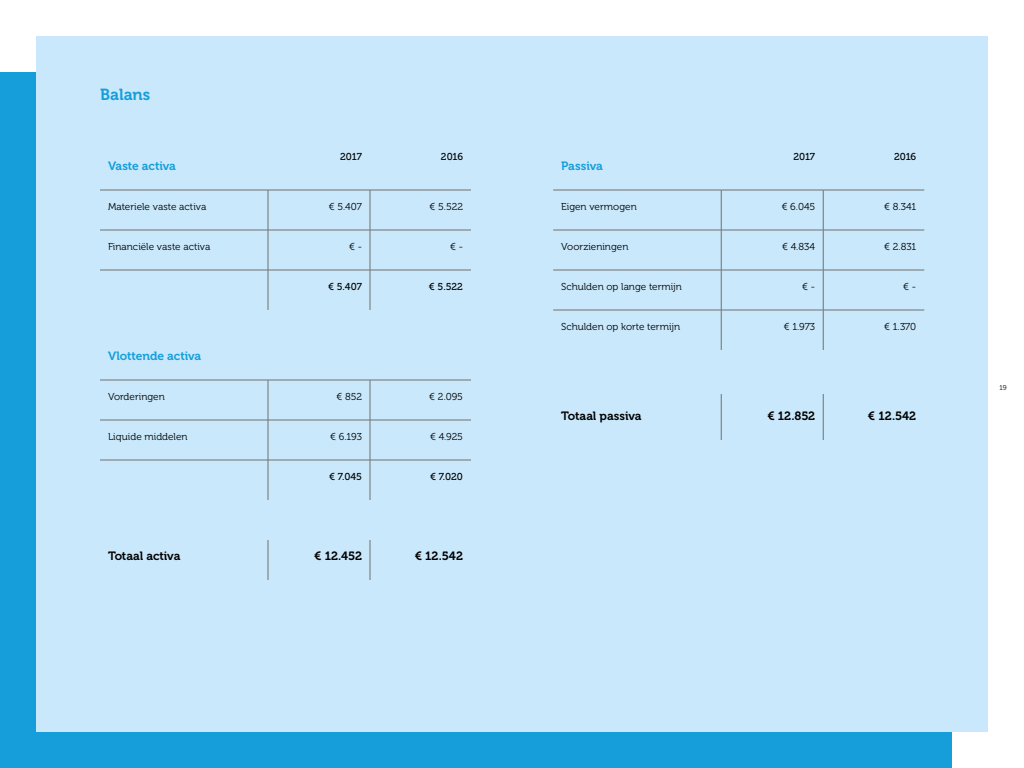
<style>
.page{position:relative;width:1024px;height:768px;background:#fff}
.page>*{position:absolute;margin:0;border:0;box-sizing:border-box;transform-origin:0 0}
.t1{font:16px "Museo 700";color:#159eda}
.t2{font:12px "Museo 700";letter-spacing:-.005em;color:#000}
.t3{font:12px "Museo 700";letter-spacing:-.005em;color:#159eda}
.t4{font:10px "Museo 300";color:#000}
.t5{font:10px "Museo 500";letter-spacing:-.005em;color:#000}
.t6{font:7px "Museo 300";color:#000}
</style>
<div class="page">
<div style="left:0;top:73px;width:952px;height:695px;background:#159eda"></div>
<div style="left:36px;top:36px;width:952px;height:695px;background:#c9e8fb"></div>
<svg style="left:100px;top:189px;width:371px;height:121px"></svg>
<hr style="left:268px;top:190px;width:1px;height:40px;background:#70706f">
<hr style="left:370px;top:190px;width:1px;height:40px;background:#70706f">
<hr style="left:268px;top:230px;width:1px;height:40px;background:#70706f">
<hr style="left:370px;top:230px;width:1px;height:40px;background:#70706f">
<hr style="left:268px;top:270px;width:1px;height:40px;background:#70706f">
<hr style="left:370px;top:270px;width:1px;height:40px;background:#70706f">
<hr style="left:100px;top:230px;width:168px;height:1px;background:#70706f">
<hr style="left:268px;top:230px;width:102px;height:1px;background:#70706f">
<hr style="left:370px;top:230px;width:101px;height:1px;background:#70706f">
<hr style="left:100px;top:190px;width:168px;height:1px;background:#70706f">
<hr style="left:268px;top:190px;width:102px;height:1px;background:#70706f">
<hr style="left:370px;top:190px;width:101px;height:1px;background:#70706f">
<hr style="left:100px;top:270px;width:168px;height:1px;background:#70706f">
<hr style="left:268px;top:270px;width:102px;height:1px;background:#70706f">
<hr style="left:370px;top:270px;width:101px;height:1px;background:#70706f">
<svg style="left:100px;top:379px;width:371px;height:201px"></svg>
<hr style="left:268px;top:380px;width:1px;height:40px;background:#70706f">
<hr style="left:370px;top:380px;width:1px;height:40px;background:#70706f">
<hr style="left:268px;top:420px;width:1px;height:40px;background:#70706f">
<hr style="left:370px;top:420px;width:1px;height:40px;background:#70706f">
<hr style="left:268px;top:460px;width:1px;height:40px;background:#70706f">
<hr style="left:370px;top:460px;width:1px;height:40px;background:#70706f">
<hr style="left:268px;top:540px;width:1px;height:40px;background:#70706f">
<hr style="left:370px;top:540px;width:1px;height:40px;background:#70706f">
<hr style="left:100px;top:380px;width:168px;height:1px;background:#70706f">
<hr style="left:268px;top:380px;width:102px;height:1px;background:#70706f">
<hr style="left:370px;top:380px;width:101px;height:1px;background:#70706f">
<hr style="left:100px;top:420px;width:168px;height:1px;background:#70706f">
<hr style="left:268px;top:420px;width:102px;height:1px;background:#70706f">
<hr style="left:370px;top:420px;width:101px;height:1px;background:#70706f">
<hr style="left:100px;top:460px;width:168px;height:1px;background:#70706f">
<hr style="left:268px;top:460px;width:102px;height:1px;background:#70706f">
<hr style="left:370px;top:460px;width:101px;height:1px;background:#70706f">
<svg style="left:553px;top:189px;width:371px;height:161px"></svg>
<hr style="left:553px;top:270px;width:168px;height:1px;background:#70706f">
<hr style="left:721px;top:270px;width:102px;height:1px;background:#70706f">
<hr style="left:823px;top:270px;width:101px;height:1px;background:#70706f">
<hr style="left:553px;top:310px;width:168px;height:1px;background:#70706f">
<hr style="left:721px;top:310px;width:102px;height:1px;background:#70706f">
<hr style="left:823px;top:310px;width:101px;height:1px;background:#70706f">
<hr style="left:721px;top:190px;width:1px;height:40px;background:#70706f">
<hr style="left:823px;top:190px;width:1px;height:40px;background:#70706f">
<hr style="left:721px;top:230px;width:1px;height:40px;background:#70706f">
<hr style="left:823px;top:230px;width:1px;height:40px;background:#70706f">
<hr style="left:721px;top:270px;width:1px;height:40px;background:#70706f">
<hr style="left:823px;top:270px;width:1px;height:40px;background:#70706f">
<hr style="left:721px;top:310px;width:1px;height:40px;background:#70706f">
<hr style="left:823px;top:310px;width:1px;height:40px;background:#70706f">
<hr style="left:553px;top:230px;width:168px;height:1px;background:#70706f">
<hr style="left:721px;top:230px;width:102px;height:1px;background:#70706f">
<hr style="left:823px;top:230px;width:101px;height:1px;background:#70706f">
<hr style="left:553px;top:190px;width:168px;height:1px;background:#70706f">
<hr style="left:721px;top:190px;width:102px;height:1px;background:#70706f">
<hr style="left:823px;top:190px;width:101px;height:1px;background:#70706f">
<svg style="left:720px;top:394px;width:103px;height:46px"></svg>
<hr style="left:721px;top:394px;width:1px;height:46px;background:#70706f">
<hr style="left:823px;top:394px;width:1px;height:46px;background:#70706f">
<h1 class="t1" style="left:100px;top:86px;width:52px">Balans</h1>
<p class="t3" style="left:108px;top:159px;width:70px">Vaste activa</p>
<p class="t5" style="left:340px;top:151px;width:23px">2017</p>
<p class="t5" style="left:441px;top:151px;width:24px">2016</p>
<p class="t4" style="left:108px;top:201px;width:100px">Materiele vaste activa</p>
<p class="t4" style="left:329px;top:201px;width:35px">€ 5.407</p>
<p class="t4" style="left:430px;top:201px;width:35px">€ 5.522</p>
<p class="t4" style="left:108px;top:241px;width:104px">Financiële vaste activa</p>
<p class="t4" style="left:349px;top:241px;width:14px">€ -</p>
<p class="t4" style="left:450px;top:241px;width:14px">€ -</p>
<p class="t5" style="left:328px;top:281px;width:35px">€ 5.407</p>
<p class="t5" style="left:429px;top:281px;width:36px">€ 5.522</p>
<p class="t3" style="left:108px;top:349px;width:95px">Vlottende activa</p>
<p class="t4" style="left:108px;top:391px;width:58px">Vorderingen</p>
<p class="t4" style="left:337px;top:391px;width:27px">€ 852</p>
<p class="t4" style="left:429px;top:391px;width:35px">€ 2.095</p>
<p class="t4" style="left:108px;top:431px;width:81px">Liquide middelen</p>
<p class="t4" style="left:330px;top:431px;width:33px">€ 6.193</p>
<p class="t4" style="left:430px;top:431px;width:34px">€ 4.925</p>
<p class="t5" style="left:329px;top:471px;width:34px">€ 7.045</p>
<p class="t5" style="left:430px;top:471px;width:35px">€ 7.020</p>
<p class="t2" style="left:108px;top:549px;width:74px">Totaal activa</p>
<p class="t2" style="left:314px;top:549px;width:49px">€ 12.452</p>
<p class="t2" style="left:415px;top:549px;width:50px">€ 12.542</p>
<p class="t3" style="left:561px;top:159px;width:43px">Passiva</p>
<p class="t5" style="left:793px;top:151px;width:23px">2017</p>
<p class="t5" style="left:894px;top:151px;width:24px">2016</p>
<p class="t4" style="left:561px;top:201px;width:77px">Eigen vermogen</p>
<p class="t4" style="left:782px;top:201px;width:35px">€ 6.045</p>
<p class="t4" style="left:884px;top:201px;width:34px">€ 8.341</p>
<p class="t4" style="left:561px;top:241px;width:69px">Voorzieningen</p>
<p class="t4" style="left:782px;top:241px;width:35px">€ 4.834</p>
<p class="t4" style="left:884px;top:241px;width:34px">€ 2.831</p>
<p class="t4" style="left:561px;top:281px;width:122px">Schulden op lange termijn</p>
<p class="t4" style="left:802px;top:281px;width:14px">€ -</p>
<p class="t4" style="left:903px;top:281px;width:14px">€ -</p>
<p class="t4" style="left:561px;top:321px;width:120px">Schulden op korte termijn</p>
<p class="t4" style="left:784px;top:321px;width:33px">€ 1.973</p>
<p class="t4" style="left:884px;top:321px;width:34px">€ 1.370</p>
<p class="t2" style="left:561px;top:409px;width:82px">Totaal passiva</p>
<p class="t2" style="left:767px;top:409px;width:49px">€ 12.852</p>
<p class="t2" style="left:868px;top:409px;width:50px">€ 12.542</p>
<p class="t6" style="left:1000px;top:384px;width:9px">19</p>
</div>
